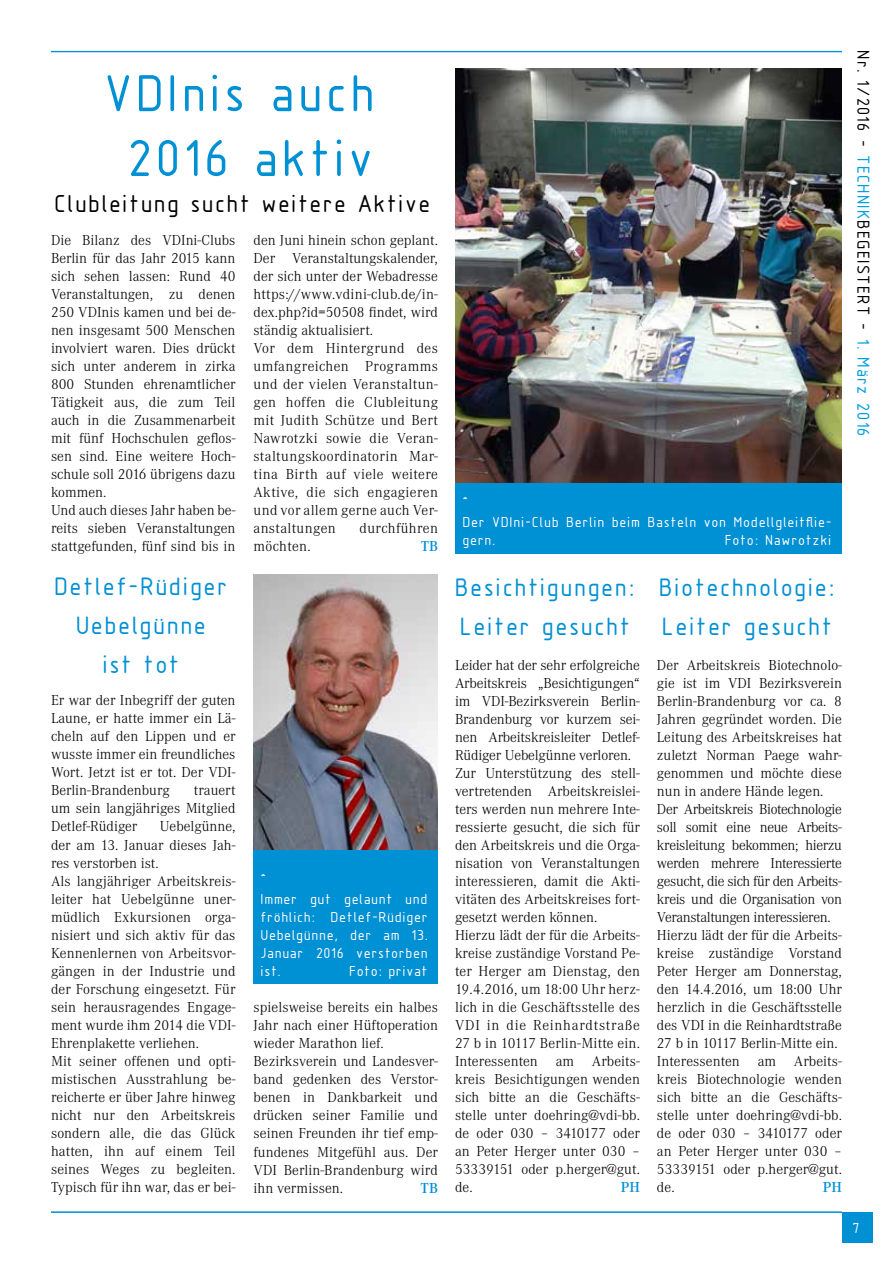
<style>
.page{position:relative;width:893px;height:1263px;background:#fff}
.page>*{position:absolute;margin:0;border:0;box-sizing:border-box;transform-origin:0 0}
.t1{font:54px/64.8px "Isonorm 3098 LW20";color:#0090d4;text-align:center}
.t2{font:26.25px/39px "Isonorm 3098 LW20";color:#0090d4}
.t3{font:25.5px "Isonorm 3098 LW20";color:#000}
.t4{font:18px "Isonorm 3098 LW20";color:#000}
.t5{font:18px "Isonorm 3098 LW20";color:#fff}
.t6{font:300 15px/18px "Corporate A";color:#000}
.t7{font:300 15px/18px "Corporate A";letter-spacing:.025em;color:#000}
.t8{font:15px/18px "Isonorm 3098 LW20";letter-spacing:-.005em;color:#fff;text-align:justify}
.t9{font:600 15px "Corporate A";letter-spacing:.005em;color:#0090d4}
.s1{color:#009fdd}
</style>
<div class="page">
<hr style="left:51px;top:1212px;width:791px;height:1px;background:#0090d4">
<div style="left:842px;top:1212px;width:31px;height:30px;background:#0090d4"></div>
<hr style="left:51px;top:51px;width:791px;height:1px;background:#0090d4">
<hr style="left:51px;top:1211px;width:791px;height:1px;background:#0090d4">
<img style="left:253px;top:574px;width:185px;height:276px">
<div style="left:253px;top:850px;width:185px;height:134px;background:#0090d4"></div>
<img style="left:455px;top:69px;width:387px;height:414px">
<div style="left:455px;top:483px;width:387px;height:70px;background:#0090d4"></div>
<h1 class="t1" style="left:107px;top:62px;width:275px">VDInis auch<br>2016 aktiv</h1>
<h3 class="t3" style="left:56px;top:191px;width:379px">Clubleitung sucht weitere Aktive</h3>
<p class="t6" style="left:51px;top:231px;width:186px">Die Bilanz des VDIni-Clubs<br>Berlin für das Jahr 2015 kann sich sehen lassen: Rund 40<br>Veranstaltungen, zu denen<br>250 VDInis kamen und bei de&shy;nen insgesamt 500 Menschen involviert waren. Dies drückt sich unter anderem in zirka<br>800 Stunden ehrenamtlicher<br>Tätigkeit aus, die zum Teil auch in die Zusammenarbeit mit fünf Hochschulen geflos&shy;sen sind. Eine weitere Hoch&shy;schule soll 2016 übrigens dazu kommen.<br>Und auch dieses Jahr haben be&shy;reits sieben Veranstaltungen stattgefunden, fünf sind bis in</p>
<p class="t7" style="left:253px;top:231px;width:186px">den Juni hinein schon geplant.<br>Der Veranstaltungskalender, der sich unter der Webadresse https://www.vdini-club.de/in&shy;dex.php?id=50508 findet, wird ständig aktualisiert.<br>Vor dem Hintergrund des umfangreichen Programms und der vielen Veranstaltun&shy;gen hoffen die Clubleitung mit Judith Schütze und Bert<br>Nawrotzki sowie die Veran&shy;staltungskoordinatorin Mar&shy;tina Birth auf viele weitere<br>Aktive, die sich engagieren und vor allem gerne auch Ver&shy;anstaltungen</p>
<p class="t7" style="left:360px;top:519px;width:80px">durchführen</p>
<p class="t7" style="left:253px;top:537px;width:59px">möchten.</p>
<p class="t9" style="left:421px;top:538px;width:19px">TB</p>
<h2 class="t2" style="left:56px;top:567px;width:176px;text-align:center">Detlef-Rüdiger<br>Uebelgünne<br>ist tot</h2>
<p class="t6" style="left:51px;top:692px;width:186px;text-align:justify">Er war der Inbegriff der guten Laune, er hatte immer ein Lä&shy;cheln auf den Lippen und er wusste immer ein freundliches Wort. Jetzt ist er tot. Der VDI-Berlin-Brandenburg</p>
<p class="t6" style="left:51px;top:782px;width:186px;text-align:justify;text-indent:143px">trauert um sein langjähriges Mitglied Detlef-Rüdiger</p>
<p class="t6" style="left:51px;top:818px;width:186px;text-indent:109px">Uebelgünne, der am 13. Januar dieses Jah&shy;res verstorben ist.<br>Als langjähriger Arbeitskreis&shy;leiter hat Uebelgünne uner&shy;müdlich Exkursionen orga&shy;nisiert und sich aktiv für das<br>Kennenlernen von Arbeitsvor&shy;gängen in der Industrie und der Forschung eingesetzt. Für sein herausragendes Engage&shy;ment wurde ihm 2014 die VDI-<br>Ehrenplakette verliehen.<br>Mit seiner offenen und opti&shy;mistischen Ausstrahlung be&shy;reicherte er über Jahre hinweg nicht nur den Arbeitskreis sondern alle, die das Glück hatten, ihn auf einem Teil seines Weges zu begleiten.<br>Typisch für ihn war, das er bei-</p>
<p class="t5" style="left:261px;top:871px;width:7px">^</p>
<p class="t8" style="left:261px;top:890px;width:169px">Immer gut gelaunt und fröhlich: Detlef-Rüdiger Uebelgünne, der am 13.<br>Januar 2016 verstorben ist.</p>
<p class="t8" style="left:350px;top:962px;width:81px">Foto: privat</p>
<p class="t6" style="left:253px;top:999px;width:186px">spielsweise bereits ein halbes<br>Jahr nach einer Hüftoperation wieder Marathon lief.<br>Bezirksverein und Landesver&shy;band gedenken des Verstor&shy;benen in Dankbarkeit und drücken seiner Familie und seinen Freunden ihr tief emp&shy;fundenes Mitgefühl aus. Der<br>VDI Berlin-Brandenburg wird ihn vermissen.</p>
<p class="t9" style="left:421px;top:1179px;width:19px">TB</p>
<p class="t4" style="left:872px;top:51px;width:389px;rotate:90deg">Nr. 1/2016 - <span class="s1">TECHNIK</span>BEGEISTERT - <span class="s1">1. März 2016</span></p>
<p class="t5" style="left:463px;top:494px;width:7px">^</p>
<p class="t8" style="left:463px;top:513px;width:371px">Der VDIni-Club Berlin beim Basteln von Modellgleitflie&shy;gern.</p>
<p class="t8" style="left:726px;top:531px;width:109px">Foto: Nawrotzki</p>
<h2 class="t2" style="left:457px;top:568px;width:183px">Besichtigungen:<br>Leiter gesucht</h2>
<p class="t6" style="left:455px;top:656px;width:186px">Leider hat der sehr erfolgreiche<br>Arbeitskreis „Besichtigungen“ im VDI-Bezirksverein Berlin-<br>Brandenburg vor kurzem sei&shy;nen Arbeitskreisleiter Detlef-<br>Rüdiger Uebelgünne verloren.<br>Zur Unterstützung des stell&shy;vertretenden Arbeitskreislei&shy;ters werden nun mehrere Inte&shy;ressierte gesucht, die sich für den Arbeitskreis und die Orga&shy;nisation von Veranstaltungen interessieren, damit die Akti&shy;vitäten des Arbeitskreises fort&shy;gesetzt werden können.<br>Hierzu lädt der für die Arbeits&shy;kreise zuständige Vorstand Pe&shy;ter Herger am Dienstag, den<br>19.4.2016, um 18:00 Uhr herz&shy;lich in die Geschäftsstelle des<br>VDI in die Reinhardtstraße<br>27 b in 10117 Berlin-Mitte ein.<br>Interessenten am Arbeits&shy;kreis Besichtigungen wenden sich bitte an die Geschäfts&shy;stelle unter doehring@vdi-bb. de oder 030 – 3410177 oder an Peter Herger unter 030 –<br>53339151 oder p.herger@gut. de.</p>
<p class="t9" style="left:621px;top:1178px;width:21px">PH</p>
<h2 class="t2" style="left:660px;top:568px;width:179px">Biotechnologie:<br>Leiter gesucht</h2>
<p class="t6" style="left:657px;top:656px;width:186px">Der Arbeitskreis Biotechnolo&shy;gie ist im VDI Bezirksverein<br>Berlin-Brandenburg vor ca. 8<br>Jahren gegründet worden. Die<br>Leitung des Arbeitskreises hat zuletzt Norman Paege wahr&shy;genommen und möchte diese nun in andere Hände legen.<br>Der Arbeitskreis Biotechnologie soll somit eine neue Arbeits&shy;kreisleitung bekommen; hierzu werden mehrere Interessierte gesucht, die sich für den Arbeits&shy;kreis und die Organisation von<br>Veranstaltungen interessieren.<br>Hierzu lädt der für die Arbeits&shy;kreise zuständige Vorstand<br>Peter Herger am Donnerstag, den 14.4.2016, um 18:00 Uhr herzlich in die Geschäftsstelle des VDI in die Reinhardtstraße<br>27 b in 10117 Berlin-Mitte ein.<br>Interessenten am Arbeits&shy;kreis Biotechnologie wenden sich bitte an die Geschäfts&shy;stelle unter doehring@vdi-bb. de oder 030 – 3410177 oder an Peter Herger unter 030 –<br>53339151 oder p.herger@gut. de.</p>
<p class="t9" style="left:823px;top:1178px;width:21px">PH</p>
<p class="t8" style="left:853px;top:1219px;width:9px">7</p>
</div>
